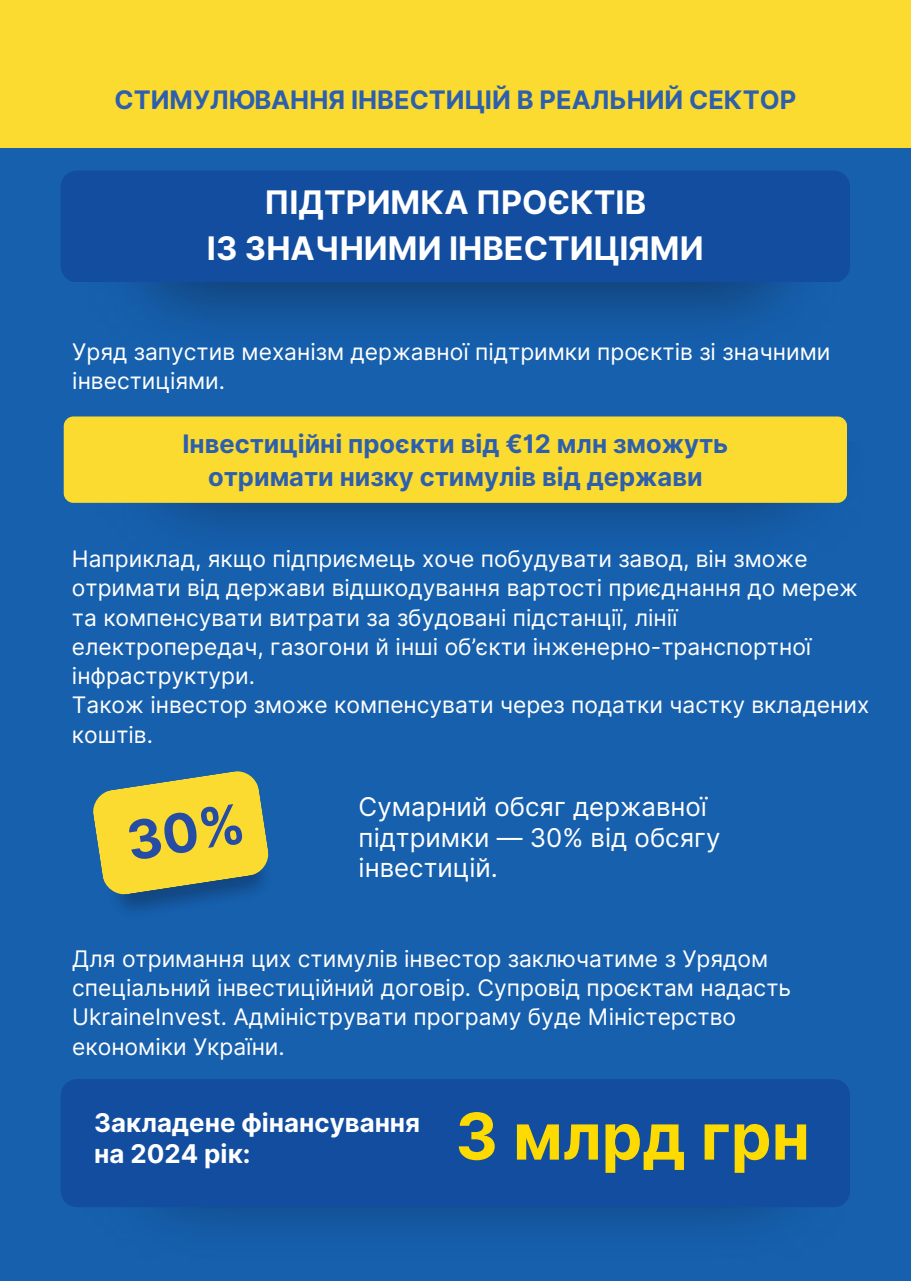
<style>
.page{position:relative;width:911px;height:1281px;background:#fff}
.page>*{position:absolute;margin:0;border:0;box-sizing:border-box;transform-origin:0 0}
.t1{font:700 64.5px "Inter";color:#fdda00}
.t2{font:700 32.4px/45.2px "Inter";color:#fff;text-align:center}
.t3{font:25.8px/30.6px "Inter";color:#fff}
.t4{font:700 25.8px/30.6px "Inter";color:#fff}
.t5{font:700 25.5px/32.7px "Inter";color:#2d5fad;text-align:center}
.t6{font:22.8px/29.2px "Inter";color:#fff}
</style>
<div class="page">
<div style="left:0;top:0;width:910px;height:1280px;background:#1660ae"></div>
<img style="left:155px;top:442px;width:692px;height:90px">
<div style="left:64px;top:416px;width:782px;height:87px;background:#fbdb2f;border-radius:10px"></div>
<div style="left:61px;top:171px;width:788px;height:111px;background:#124da0"></div>
<div style="left:61px;top:1079px;width:788px;height:127px;background:#124da0"></div>
<div style="left:0;top:0;width:910px;height:147px;background:#fbdb2f"></div>
<svg style="left:93px;top:771px;width:177px;height:124px"></svg>
<p class="t5" style="left:114px;top:84px;width:683px">СТИМУЛЮВАННЯ ІНВЕСТИЦІЙ В РЕАЛЬНИЙ СЕКТОР</p>
<h2 class="t2" style="left:207px;top:181px;width:498px">ПІДТРИМКА ПРОЄКТІВ<br>ІЗ ЗНАЧНИМИ ІНВЕСТИЦІЯМИ</h2>
<p class="t6" style="left:72px;top:337px;width:759px">Уряд запустив механізм державної підтримки проєктів зі значними інвестиціями.</p>
<p class="t5" style="left:182px;top:428px;width:547px">Інвестиційні проєкти від €12 млн зможуть отримати низку стимулів від держави</p>
<p class="t6" style="left:72px;top:544px;width:798px">Наприклад, якщо підприємець хоче побудувати завод, він зможе отримати від держави відшкодування вартості приєднання до мереж та компенсувати витрати за збудовані підстанції, лінії електропередач, газогони й інші об’єкти інженерно-транспортної інфраструктури.<br>Також інвестор зможе компенсувати через податки частку вкладених коштів.</p>
<p class="t3" style="left:358px;top:791px;width:363px">Сумарний обсяг державної підтримки — 30% від обсягу інвестицій.</p>
<p class="t6" style="left:72px;top:944px;width:720px">Для отримання цих стимулів інвестор заключатиме з Урядом спеціальний інвестиційний договір. Супровід проєктам надасть UkraineInvest. Адмініструвати програму буде Міністерство економіки України.</p>
<p class="t4" style="left:94px;top:1107px;width:327px">Закладене фінансування на 2024 рік:</p>
<h1 class="t1" style="left:455px;top:1089px;width:356px">3 млрд грн</h1>
</div>
